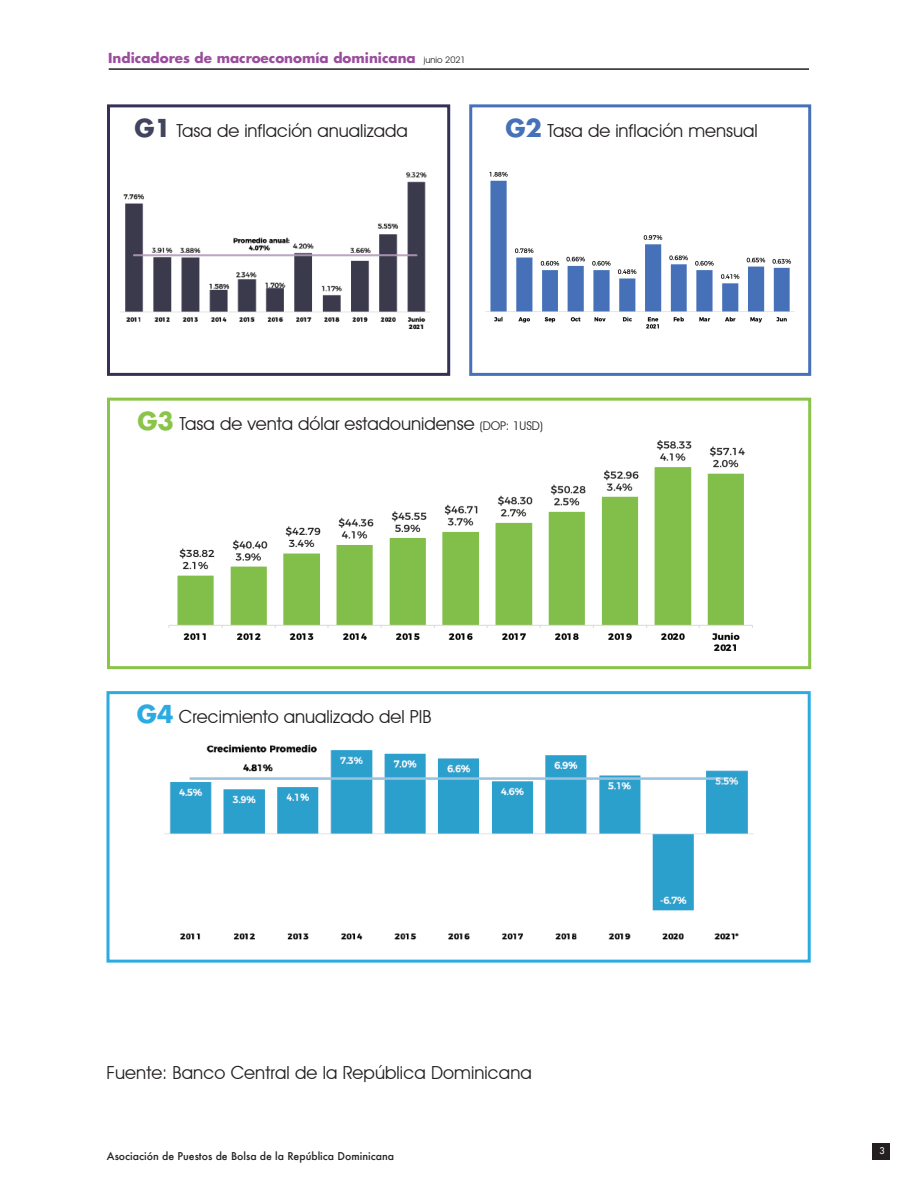
<style>
.page{position:relative;width:918px;height:1188px;background:#fff}
.page>*{position:absolute;margin:0;border:0;box-sizing:border-box;transform-origin:0 0}
.t1{font:18px "Avant Garde IT Cby BT";color:#231f20}
.t2{font:700 13.5px "Futura Std";color:#9a4d9d}
.t3{font:500 10.5px "Futura";color:#231f20}
.t4{font:500 9px "Futura Std";color:#fff}
.s1{font-family:"Avant Garde IT Cby BT";font-weight:400;font-size:9px;color:#231f20}
.s2{font-family:"Futura Std";font-weight:700;font-size:24px;color:#42435e}
.s3{font-family:"Futura Std";font-weight:700;font-size:24px;color:#4671b8}
.s4{font-family:"Futura Std";font-weight:700;font-size:24px;color:#8ac449}
.s5{font-size:12px}
.s6{font-family:"Futura Std";font-weight:700;font-size:24px;color:#2babe1}
</style>
<div class="page">
<img style="left:164px;top:744px;width:590px;height:196px">
<img style="left:168px;top:440px;width:585px;height:211px">
<div style="left:160px;top:433px;width:110px;height:24px;background:#fff"></div>
<img style="left:485px;top:171px;width:310px;height:158px">
<img style="left:120px;top:172px;width:310px;height:157px">
<hr style="left:109px;top:68px;width:700px;height:2px;background:#231f20">
<div style="left:469px;top:104px;width:342px;height:272px;border:3px solid #4671b8"></div>
<div style="left:107px;top:398px;width:704px;height:271px;border:3px solid #8ac449"></div>
<div style="left:106px;top:691px;width:705px;height:272px;border:3px solid #2babe1"></div>
<div style="left:107px;top:104px;width:343px;height:272px;border:3px solid #333256"></div>
<div style="left:873px;top:1143px;width:17px;height:17px;background:#231f20"></div>
<p class="t2" style="left:108px;top:49px;width:359px">Indicadores de macroeconomía dominicana <span class="s1">junio 2021</span></p>
<p class="t1" style="left:134px;top:119px;width:275px"><span class="s2">G1</span> Tasa de inflación anualizada</p>
<p class="t1" style="left:505px;top:120px;width:254px"><span class="s3">G2</span> Tasa de inflación mensual</p>
<p class="t1" style="left:137px;top:413px;width:407px"><span class="s4">G3</span> Tasa de venta dólar estadounidense <span class="s5">(DOP: 1USD)</span></p>
<p class="t1" style="left:137px;top:706px;width:296px"><span class="s6">G4</span> Crecimiento anualizado del PIB</p>
<p class="t1" style="left:107px;top:1062px;width:427px">Fuente: Banco Central de la República Dominicana</p>
<p class="t3" style="left:107px;top:1149px;width:289px">Asociación de Puestos de Bolsa de la República Dominicana</p>
<p class="t4" style="left:880px;top:1145px;width:7px">3</p>
</div>
